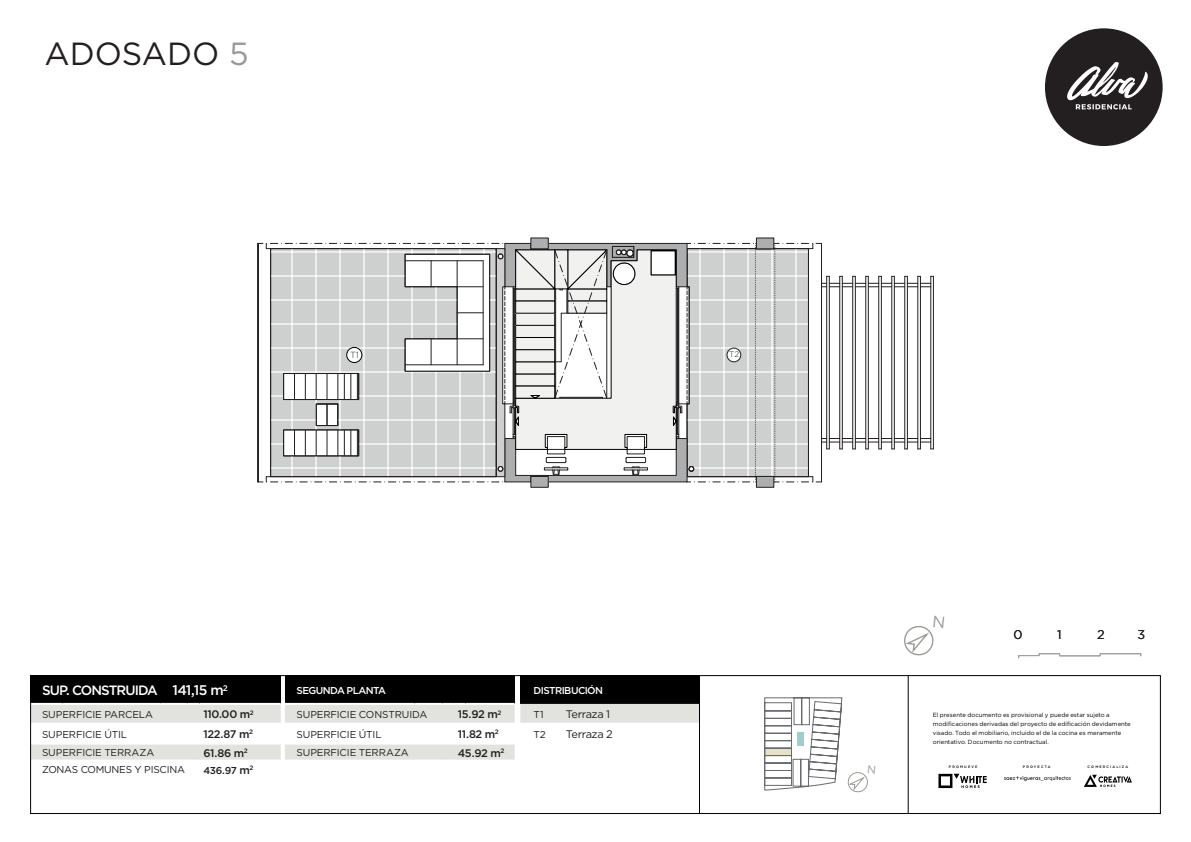
<style>
.page{position:relative;width:1191px;height:842px;background:#fff}
.page>*{position:absolute;margin:0;border:0;box-sizing:border-box;transform-origin:0 0}
.t1{font:32px "Gotham";color:#231f20}
.t2{font:500 13.5px "Gotham";letter-spacing:-.07em;color:#fff}
.t3{font:12.6px "Gotham";color:#231f20}
.t4{font:500 11px "Gotham";letter-spacing:-.03em;color:#231f20}
.t5{font:11px "Gotham";letter-spacing:-.04em;color:#231f20}
.t6{font:10px "Gotham";letter-spacing:-.015em;color:#231f20}
.t7{font:500 10px "Gotham";letter-spacing:-.06em;color:#fff}
.t8{font:500 10px "Gotham";color:#231f20}
.t9{font:300 8.9px "Gotham";color:#231f20}
.t10{font:300 8.1px "Gotham";color:#231f20}
.t11{font:6px/9px "Gotham";color:#000}
.t12{font:500 3.5px "Gotham";letter-spacing:.33em;color:#000}
.s1{color:#989b95}
.s2{font-size:14px}
.s3{font-size:11px}
</style>
<div class="page">
<div style="left:1045px;top:28px;width:117px;height:118px;background:#231f20;border-radius:59px"></div>
<svg style="left:1067px;top:62px;width:80px;height:47px"></svg>
<svg style="left:1018px;top:653px;width:123px;height:6px"></svg>
<div style="left:30px;top:675px;width:251px;height:29px;background:#000"></div>
<div style="left:285px;top:675px;width:229px;height:29px;background:#000"></div>
<svg style="left:32px;top:703px;width:482px;height:57px"></svg>
<div style="left:520px;top:675px;width:180px;height:29px;background:#000"></div>
<div style="left:520px;top:704px;width:179px;height:19px;background:#e2e3df"></div>
<hr style="left:699px;top:675px;width:1px;height:139px;background:#000">
<hr style="left:907px;top:675px;width:1px;height:139px;background:#000">
<div style="left:30px;top:675px;width:1130px;height:139px;border:1px solid #000"></div>
<svg style="left:1084px;top:775px;width:48px;height:12px"></svg>
<img style="left:1004px;top:776px;width:67px;height:6px">
<svg style="left:938px;top:774px;width:48px;height:14px"></svg>
<div style="left:531px;top:238px;width:17px;height:11px;background:#acaeaf"></div>
<div style="left:756px;top:238px;width:18px;height:11px;background:#acaeaf"></div>
<div style="left:756px;top:238px;width:18px;height:11px;border:1px solid #231f20"></div>
<div style="left:756px;top:476px;width:18px;height:11px;background:#acaeaf"></div>
<div style="left:756px;top:476px;width:18px;height:11px;border:1px solid #231f20"></div>
<hr style="left:933px;top:276px;width:1px;height:173px;background:#231f20">
<div style="left:531px;top:476px;width:17px;height:11px;background:#acaeaf"></div>
<svg style="left:257px;top:243px;width:676px;height:240px"></svg>
<div style="left:727px;top:348px;width:13px;height:14px;background:#fff;border-radius:50%"></div>
<div style="left:727px;top:348px;width:14px;height:14px;border:1px solid #231f20;border-radius:50%"></div>
<div style="left:346px;top:347px;width:16px;height:16px;background:#fff;border:1px solid #000;border-radius:50%"></div>
<svg style="left:904px;top:626px;width:30px;height:30px"></svg>
<svg style="left:764px;top:697px;width:104px;height:96px"></svg>
<h1 class="t1" style="left:45px;top:33px;width:206px">ADOSADO <span class="s1">5</span></h1>
<h3 class="t9" style="left:350px;top:349px;width:10px">T1</h3>
<h3 class="t10" style="left:729px;top:349px;width:11px">T2</h3>
<h2 class="t2" style="left:42px;top:682px;width:187px">SUP. CONSTRUIDA <span class="s2">141,15 m</span><sup>2</sup></h2>
<h3 class="t6" style="left:42px;top:708px;width:112px">SUPERFICIE PARCELA</h3>
<h3 class="t4" style="left:203px;top:707px;width:52px">110.00 m<sup>2</sup></h3>
<h3 class="t6" style="left:42px;top:728px;width:86px">SUPERFICIE ÚTIL</h3>
<h3 class="t4" style="left:203px;top:727px;width:51px">122.87 m<sup>2</sup></h3>
<h3 class="t6" style="left:42px;top:746px;width:114px">SUPERFICIE TERRAZA</h3>
<h3 class="t4" style="left:203px;top:745px;width:46px">61.86 m<sup>2</sup></h3>
<h3 class="t6" style="left:42px;top:763px;width:144px">ZONAS COMUNES Y PISCINA</h3>
<h3 class="t8" style="left:203px;top:763px;width:51px">436.97 <span class="s3">m</span><sup>2</sup></h3>
<h3 class="t7" style="left:296px;top:684px;width:91px">SEGUNDA PLANTA</h3>
<h3 class="t6" style="left:296px;top:708px;width:132px">SUPERFICIE CONSTRUIDA</h3>
<h3 class="t4" style="left:458px;top:707px;width:45px">15.92 m<sup>2</sup></h3>
<h3 class="t6" style="left:296px;top:728px;width:86px">SUPERFICIE ÚTIL</h3>
<h3 class="t4" style="left:458px;top:727px;width:42px">11.82 m<sup>2</sup></h3>
<h3 class="t6" style="left:296px;top:746px;width:114px">SUPERFICIE TERRAZA</h3>
<h3 class="t4" style="left:458px;top:745px;width:48px">45.92 m<sup>2</sup></h3>
<h3 class="t7" style="left:533px;top:684px;width:71px">DISTRIBUCIÓN</h3>
<h3 class="t6" style="left:533px;top:708px;width:12px">T1</h3>
<h3 class="t5" style="left:566px;top:707px;width:46px">Terraza 1</h3>
<h3 class="t6" style="left:533px;top:728px;width:14px">T2</h3>
<h3 class="t5" style="left:566px;top:727px;width:49px">Terraza 2</h3>
<h3 class="t3" style="left:1013px;top:627px;width:11px">0</h3>
<h3 class="t3" style="left:1057px;top:627px;width:6px">1</h3>
<h3 class="t3" style="left:1097px;top:627px;width:9px">2</h3>
<h3 class="t3" style="left:1137px;top:627px;width:9px">3</h3>
<p class="t11" style="left:933px;top:710px;width:199px">El presente documento es provisional y puede estar sujeto a modificaciones derivadas del proyecto de edificación devidamente visado. Todo el mobiliario, incluido el de la cocina es meramente orientativo. Documento no contractual.</p>
<p class="t12" style="left:949px;top:765px;width:30px">PROMUEVE</p>
<p class="t12" style="left:1023px;top:765px;width:29px">PROYECTA</p>
<p class="t12" style="left:1087px;top:765px;width:42px">COMERCIALIZA</p>
</div>
